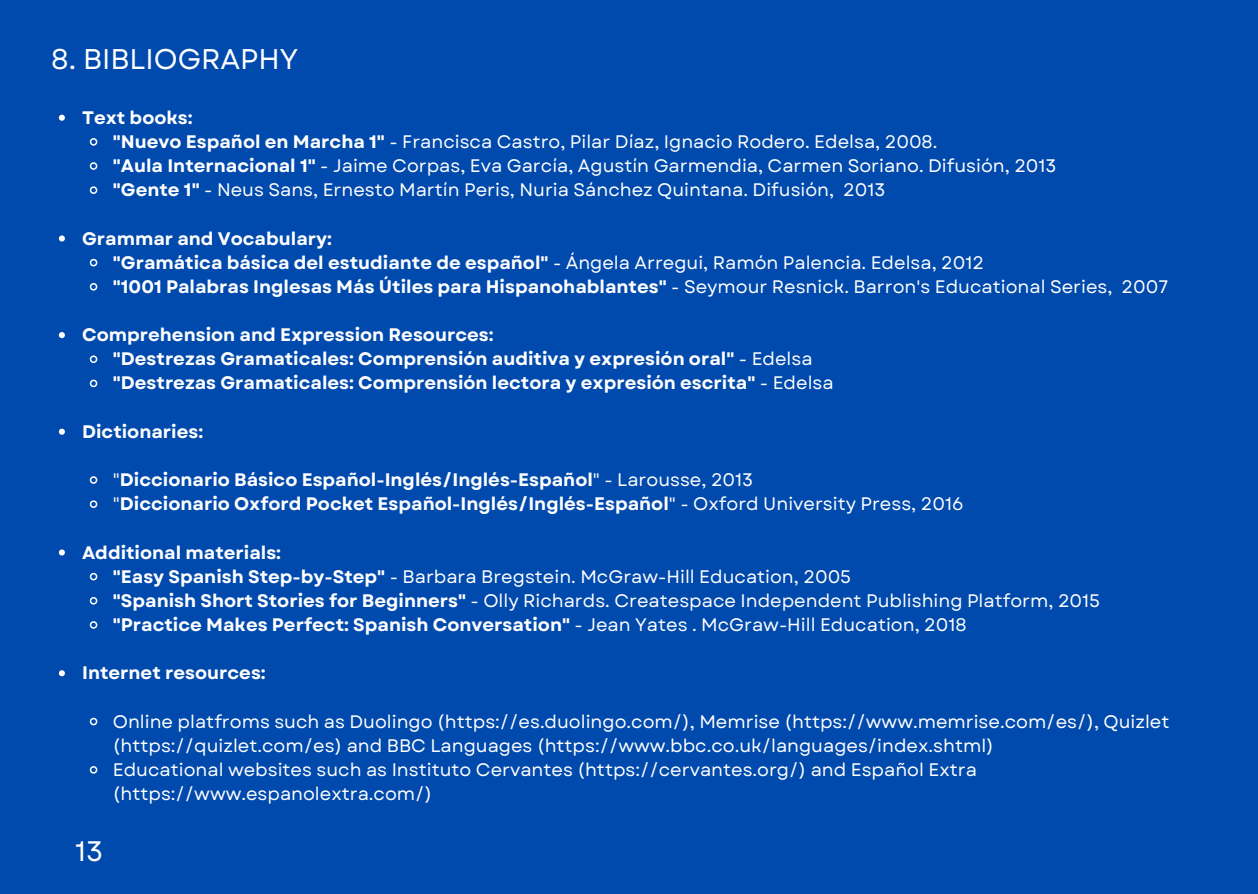
<style>
.page{position:relative;width:1258px;height:894px;background:#fff}
.page>*{position:absolute;margin:0;border:0;box-sizing:border-box;transform-origin:0 0}
.t1{font:28.5px "Garet";color:#fff}
.t2{font:28.2px "Garet";color:#fff}
.t3{font:18px/24px "Garet";color:#fff}
.t4{font:700 18px "Garet";color:#fff}
.s1{font-weight:700}
.s2{font-weight:400}
</style>
<div class="page">
<div style="left:0;top:0;width:1258px;height:893px;background:#004aad"></div>
<svg style="left:59px;top:115px;width:6px;height:6px"></svg>
<svg style="left:89px;top:138px;width:9px;height:8px"></svg>
<svg style="left:89px;top:162px;width:9px;height:8px"></svg>
<svg style="left:89px;top:186px;width:9px;height:8px"></svg>
<svg style="left:59px;top:235px;width:6px;height:6px"></svg>
<svg style="left:89px;top:258px;width:9px;height:9px"></svg>
<svg style="left:89px;top:283px;width:9px;height:8px"></svg>
<svg style="left:59px;top:332px;width:6px;height:6px"></svg>
<svg style="left:89px;top:355px;width:9px;height:8px"></svg>
<svg style="left:89px;top:379px;width:9px;height:9px"></svg>
<svg style="left:59px;top:428px;width:6px;height:6px"></svg>
<svg style="left:89px;top:476px;width:9px;height:8px"></svg>
<svg style="left:89px;top:500px;width:9px;height:8px"></svg>
<svg style="left:59px;top:549px;width:6px;height:6px"></svg>
<svg style="left:89px;top:572px;width:9px;height:9px"></svg>
<svg style="left:89px;top:597px;width:9px;height:8px"></svg>
<svg style="left:89px;top:621px;width:9px;height:8px"></svg>
<svg style="left:59px;top:670px;width:6px;height:6px"></svg>
<svg style="left:89px;top:717px;width:9px;height:9px"></svg>
<svg style="left:89px;top:766px;width:9px;height:8px"></svg>
<p class="t1" style="left:51px;top:39px;width:248px">8. BIBLIOGRAPHY</p>
<p class="t4" style="left:82px;top:104px;width:112px">Text books:</p>
<p class="t3" style="left:113px;top:130px;width:826px"><span class="s1">"Nuevo Español en Marcha 1"</span> - Francisca Castro, Pilar Díaz, Ignacio Rodero. Edelsa, 2008.</p>
<p class="t3" style="left:113px;top:154px;width:945px"><span class="s1">"Aula Internacional 1"</span> - Jaime Corpas, Eva García, Agustín Garmendia, Carmen Soriano. Difusión, 2013</p>
<p class="t3" style="left:113px;top:178px;width:774px"><span class="s1">"Gente 1"</span> - Neus Sans, Ernesto Martín Peris, Nuria Sánchez Quintana. Difusión, 2013</p>
<p class="t4" style="left:82px;top:225px;width:251px">Grammar and Vocabulary:</p>
<p class="t3" style="left:113px;top:250px;width:873px"><span class="s1">"Gramática básica del estudiante de español"</span> - Ángela Arregui, Ramón Palencia. Edelsa, 2012</p>
<p class="t4" style="left:113px;top:273px;width:1057px">"1001 Palabras Inglesas Más Útiles para Hispanohablantes" <span class="s2">- Seymour Resnick. Barron's Educational Series, 2007</span></p>
<p class="t4" style="left:82px;top:322px;width:413px">Comprehension and Expression Resources:</p>
<p class="t4" style="left:113px;top:346px;width:701px">"Destrezas Gramaticales: Comprensión auditiva y expresión oral" <span class="s2">- Edelsa</span></p>
<p class="t4" style="left:113px;top:370px;width:722px">"Destrezas Gramaticales: Comprensión lectora y expresión escrita" <span class="s2">- Edelsa</span></p>
<p class="t4" style="left:82px;top:418px;width:123px">Dictionaries:</p>
<p class="t4" style="left:113px;top:466px;width:642px"><span class="s2">"</span>Diccionario Básico Español-Inglés/Inglés-Español<span class="s2">" - Larousse, 2013</span></p>
<p class="t4" style="left:113px;top:491px;width:852px"><span class="s2">"</span>Diccionario Oxford Pocket Español-Inglés/Inglés-Español<span class="s2">" - Oxford University Press, 2016</span></p>
<p class="t4" style="left:82px;top:539px;width:200px">Additional materials:</p>
<p class="t3" style="left:113px;top:564px;width:740px"><span class="s1">"Easy Spanish Step-by-Step"</span> - Barbara Bregstein. McGraw-Hill Education, 2005</p>
<p class="t3" style="left:113px;top:588px;width:989px"><span class="s1">"Spanish Short Stories for Beginners"</span> - Olly Richards. Createspace Independent Publishing Platform, 2015</p>
<p class="t4" style="left:113px;top:611px;width:855px">"Practice Makes Perfect: Spanish Conversation" <span class="s2">- Jean Yates . McGraw-Hill Education, 2018</span></p>
<p class="t4" style="left:82px;top:659px;width:185px">Internet resources:</p>
<p class="t3" style="left:113px;top:709px;width:1058px">Online platfroms such as Duolingo (https://es.duolingo.com/), Memrise (https://www.memrise.com/es/), Quizlet (https://quizlet.com/es) and BBC Languages (https://www.bbc.co.uk/languages/index.shtml)</p>
<p class="t3" style="left:113px;top:757px;width:865px">Educational websites such as Instituto Cervantes (https://cervantes.org/) and Español Extra (https://www.espanolextra.com/)</p>
<p class="t2" style="left:75px;top:830px;width:29px">13</p>
</div>
